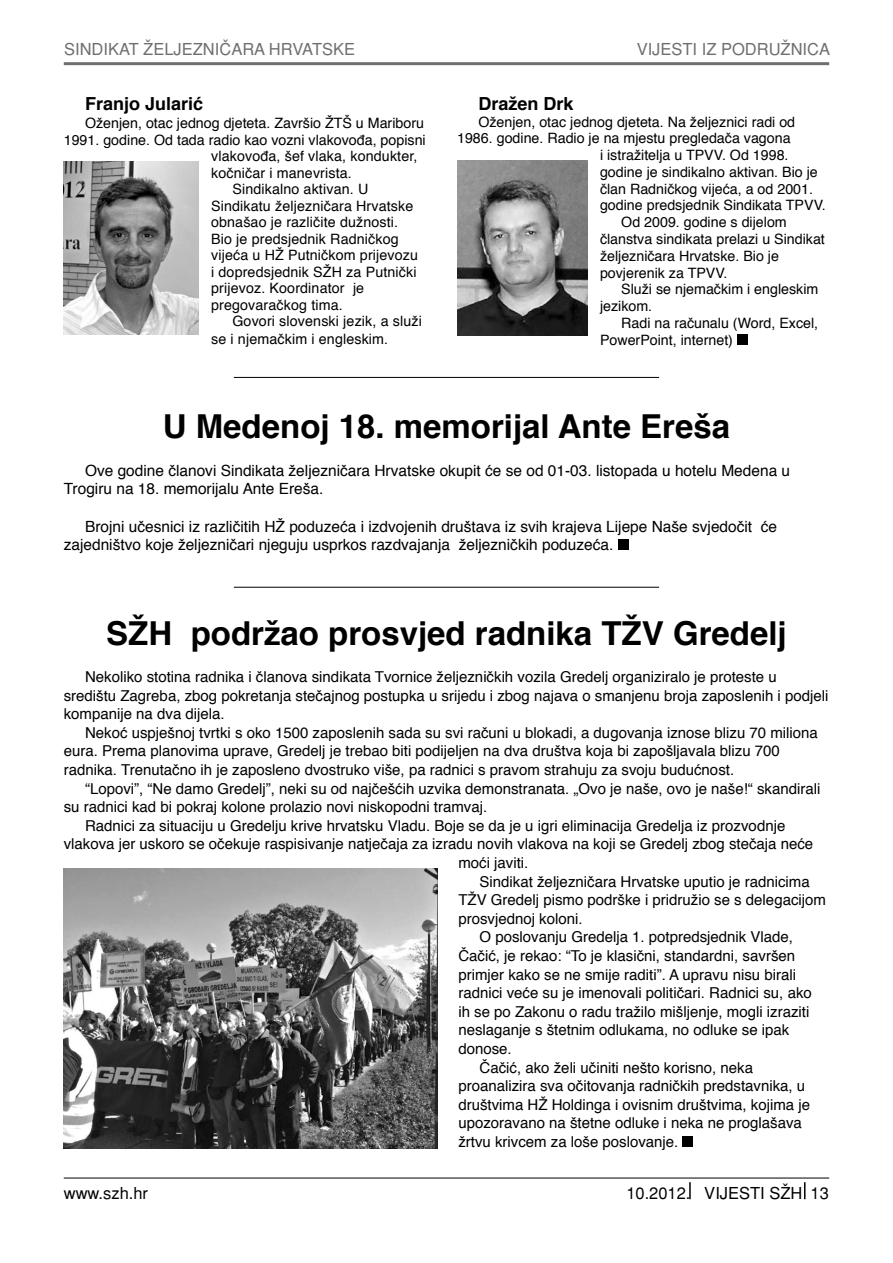
<style>
.page{position:relative;width:893px;height:1263px;background:#fff}
.page>*{position:absolute;margin:0;border:0;box-sizing:border-box;transform-origin:0 0}
.t1{font:700 33px "Helvetica";color:#000}
.t2{font:700 18px "Helvetica";color:#000}
.t3{font:16.5px "Helvetica";color:#6d6f71}
.t4{font:16.5px "Helvetica";color:#000}
.t5{font:15.45px/18.6px "Helvetica";color:#000}
.t6{font:15px/18.6px "Helvetica";color:#000}
.t7{font:14.25px "Helvetica";color:#000}
</style>
<div class="page">
<hr style="left:64px;top:62px;width:765px;height:3px;background:#6d6f71">
<hr style="left:64px;top:1178px;width:765px;height:1px;background:#000">
<svg style="left:689px;top:1182px;width:2px;height:17px"></svg>
<svg style="left:804px;top:1182px;width:1px;height:17px"></svg>
<div style="left:618px;top:539px;width:10px;height:11px;background:#000"></div>
<hr style="left:234px;top:587px;width:425px;height:1px;background:#000">
<hr style="left:234px;top:377px;width:425px;height:1px;background:#000">
<img style="left:64px;top:162px;width:134px;height:172px">
<img style="left:457px;top:160px;width:130px;height:176px">
<div style="left:683px;top:1136px;width:10px;height:11px;background:#000"></div>
<img style="left:64px;top:868px;width:373px;height:280px">
<div style="left:737px;top:334px;width:11px;height:11px;background:#000"></div>
<p class="t3" style="left:64px;top:40px;width:292px">SINDIKAT ÆELJEZNI»ARA HRVATSKE</p>
<p class="t3" style="left:637px;top:40px;width:195px">VIJESTI IZ PODRUÆNICA</p>
<p class="t2" style="left:85px;top:88px;width:120px">Franjo Jularić</p>
<p class="t7" style="left:85px;top:110px;width:340px">Oženjen, otac jednog djeteta. Završio ŽTŠ u Mariboru</p>
<p class="t7" style="left:64px;top:128px;width:363px">1991. godine. Od tada radio kao vozni vlakovođa, popisni</p>
<p class="t7" style="left:211px;top:144px;width:208px">vlakovođa, šef vlaka, kondukter,</p>
<p class="t7" style="left:211px;top:161px;width:142px">kočničar i manevrista.</p>
<p class="t7" style="left:232px;top:177px;width:137px">Sindikalno aktivan. U</p>
<p class="t7" style="left:211px;top:194px;width:204px">Sindikatu željezničara Hrvatske</p>
<p class="t7" style="left:211px;top:210px;width:189px">obnašao je različite dužnosti.</p>
<p class="t7" style="left:211px;top:227px;width:189px">Bio je predsjednik Radničkog</p>
<p class="t7" style="left:211px;top:243px;width:208px">vijeća u HŽ Putničkom prijevozu</p>
<p class="t7" style="left:211px;top:260px;width:207px">i dopredsjednik SŽH za Putnički</p>
<p class="t7" style="left:211px;top:276px;width:155px">prijevoz. Koordinator je</p>
<p class="t7" style="left:211px;top:293px;width:133px">pregovaračkog tima.</p>
<p class="t7" style="left:232px;top:309px;width:191px">Govori slovenski jezik, a služi</p>
<p class="t7" style="left:211px;top:327px;width:179px">se i njemačkim i engleskim.</p>
<p class="t2" style="left:478px;top:88px;width:97px">Dražen Drk</p>
<p class="t7" style="left:478px;top:110px;width:318px">Oženjen, otac jednog djeteta. Na željeznici radi od</p>
<p class="t7" style="left:457px;top:126px;width:335px">1986. godine. Radio je na mjestu pregledača vagona</p>
<p class="t7" style="left:600px;top:143px;width:190px">i istražitelja u TPVV. Od 1998.</p>
<p class="t7" style="left:600px;top:160px;width:219px">godine je sindikalno aktivan. Bio je</p>
<p class="t7" style="left:600px;top:176px;width:215px">član Radničkog vijeća, a od 2001.</p>
<p class="t7" style="left:600px;top:193px;width:227px">godine predsjednik Sindikata TPVV.</p>
<p class="t7" style="left:621px;top:210px;width:167px">Od 2009. godine s dijelom</p>
<p class="t7" style="left:600px;top:227px;width:226px">članstva sindikata prelazi u Sindikat</p>
<p class="t7" style="left:600px;top:244px;width:180px">željezničara Hrvatske. Bio je</p>
<p class="t7" style="left:600px;top:260px;width:129px">povjerenik za TPVV.</p>
<p class="t7" style="left:621px;top:277px;width:199px">Služi se njemačkim i engleskim</p>
<p class="t7" style="left:600px;top:294px;width:54px">jezikom.</p>
<p class="t7" style="left:621px;top:311px;width:198px">Radi na računalu (Word, Excel,</p>
<p class="t7" style="left:600px;top:328px;width:135px">PowerPoint, internet)</p>
<h1 class="t1" style="left:163px;top:397px;width:569px">U Medenoj 18. memorijal Ante Ereša</h1>
<p class="t5" style="left:64px;top:460px;width:728px;text-indent:21px">Ove godine članovi Sindikata željezničara Hrvatske okupit će se od 01-03. listopada u hotelu Medena u<br>Trogiru na 18. memorijalu Ante Ereša.</p>
<p class="t5" style="left:64px;top:516px;width:715px;text-indent:21px">Brojni učesnici iz različitih HŽ poduzeća i izdvojenih društava iz svih krajeva Lijepe Naše svjedočit će zajedništvo koje željezničari njeguju usprkos razdvajanja željezničkih poduzeća.</p>
<h1 class="t1" style="left:106px;top:603px;width:682px">SŽH podržao prosvjed radnika TŽV Gredelj</h1>
<p class="t6" style="left:64px;top:667px;width:766px;text-indent:21px">Nekoliko stotina radnika i članova sindikata Tvornice željezničkih vozila Gredelj organiziralo je proteste u središtu Zagreba, zbog pokretanja stečajnog postupka u srijedu i zbog najava o smanjenu broja zaposlenih i podjeli kompanije na dva dijela.</p>
<p class="t6" style="left:64px;top:723px;width:756px;text-indent:21px">Nekoć uspješnoj tvrtki s oko 1500 zaposlenih sada su svi računi u blokadi, a dugovanja iznose blizu 70 miliona eura. Prema planovima uprave, Gredelj je trebao biti podijeljen na dva društva koja bi zapošljavala blizu 700 radnika. Trenutačno ih je zaposleno dvostruko više, pa radnici s pravom strahuju za svoju budućnost.</p>
<p class="t6" style="left:85px;top:779px;width:737px">“Lopovi”, “Ne damo Gredelj”, neki su od najčešćih uzvika demonstranata. „Ovo je naše, ovo je naše!“ skandirali</p>
<p class="t6" style="left:64px;top:797px;width:425px">su radnici kad bi pokraj kolone prolazio novi niskopodni tramvaj.</p>
<p class="t6" style="left:85px;top:816px;width:702px">Radnici za situaciju u Gredelju krive hrvatsku Vladu. Boje se da je u igri eliminacija Gredelja iz prozvodnje</p>
<p class="t6" style="left:64px;top:834px;width:751px">vlakova jer uskoro se očekuje raspisivanje natječaja za izradu novih vlakova na koji se Gredelj zbog stečaja neće</p>
<p class="t6" style="left:458px;top:853px;width:72px">moći javiti.</p>
<p class="t6" style="left:480px;top:872px;width:332px">Sindikat željezničara Hrvatske uputio je radnicima</p>
<p class="t6" style="left:458px;top:890px;width:369px">TŽV Gredelj pismo podrške i pridružio se s delegacijom</p>
<p class="t6" style="left:458px;top:909px;width:126px">prosvjednoj koloni.</p>
<p class="t6" style="left:480px;top:927px;width:315px">O poslovanju Gredelja 1. potpredsjednik Vlade,</p>
<p class="t6" style="left:458px;top:946px;width:338px">Čačić, je rekao: “To je klasični, standardni, savršen</p>
<p class="t6" style="left:458px;top:965px;width:339px">primjer kako se ne smije raditi”. A upravu nisu birali</p>
<p class="t6" style="left:458px;top:983px;width:355px">radnici veće su je imenovali političari. Radnici su, ako</p>
<p class="t6" style="left:458px;top:1002px;width:352px">ih se po Zakonu o radu tražilo mišljenje, mogli izraziti</p>
<p class="t6" style="left:458px;top:1020px;width:332px">neslaganje s štetnim odlukama, no odluke se ipak</p>
<p class="t6" style="left:458px;top:1039px;width:55px">donose.</p>
<p class="t6" style="left:480px;top:1058px;width:275px">Čačić, ako želi učiniti nešto korisno, neka</p>
<p class="t6" style="left:458px;top:1076px;width:348px">proanalizira sva očitovanja radničkih predstavnika, u</p>
<p class="t6" style="left:458px;top:1095px;width:353px">društvima HŽ Holdinga i ovisnim društvima, kojima je</p>
<p class="t6" style="left:458px;top:1113px;width:345px">upozoravano na štetne odluke i neka ne proglašava</p>
<p class="t6" style="left:458px;top:1132px;width:222px">žrtvu krivcem za loše poslovanje.</p>
<p class="t4" style="left:64px;top:1183px;width:86px">www.szh.hr</p>
<p class="t4" style="left:626px;top:1183px;width:204px">10.2012. VIJESTI SÆH 13</p>
</div>
